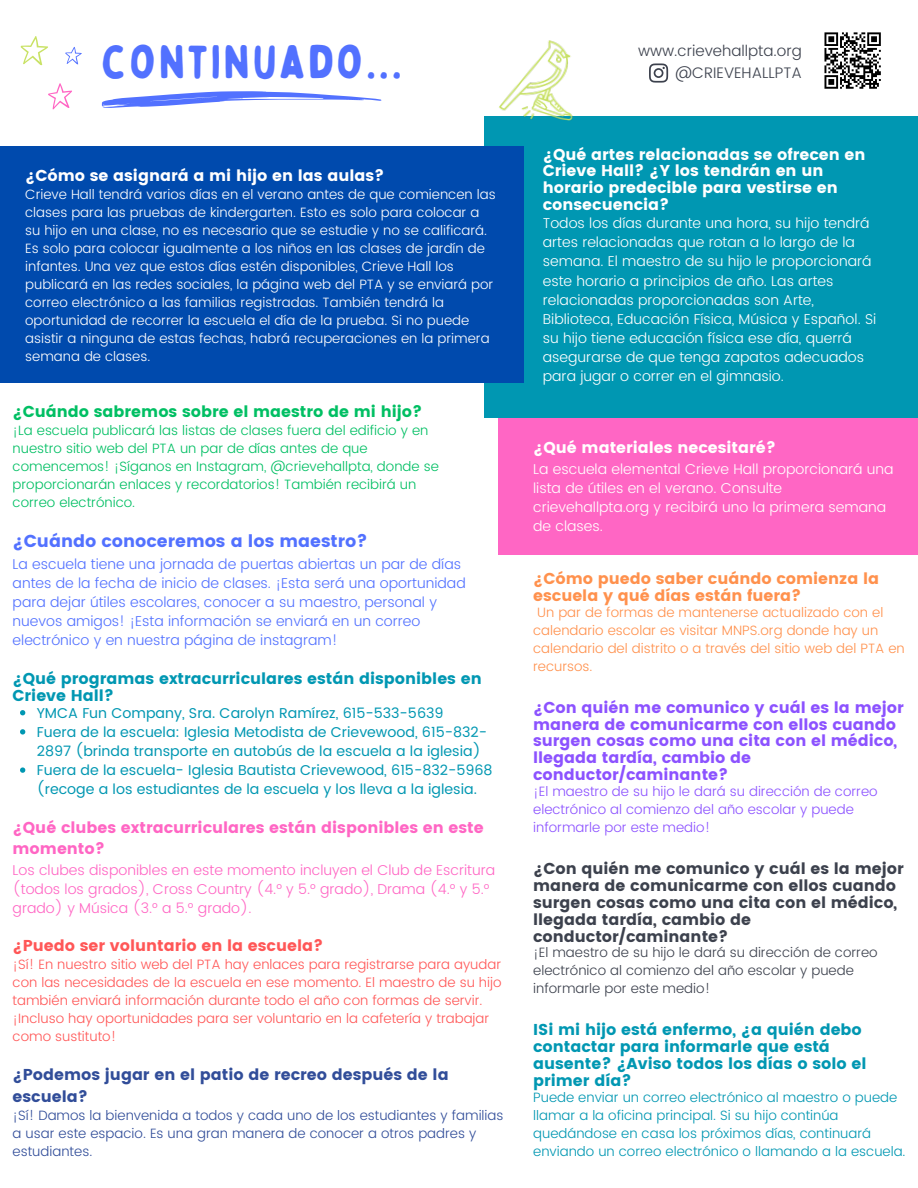
<style>
.page{position:relative;width:918px;height:1188px;background:#fff}
.page>*{position:absolute;margin:0;border:0;box-sizing:border-box;transform-origin:0 0}
.t1{font:46.8px "Bobby Jones Soft";letter-spacing:.06em;color:#5271ff}
.t2{font:17.25px "Poppins";color:#5271ff}
.t3{font:15.75px/16.8px "Poppins";color:#0097b2}
.t4{font:15.75px/16.8px "Poppins";color:#fff}
.t5{font:15.75px/16.8px "Poppins";color:#8c52ff}
.t6{font:15.75px/16.8px "Poppins";color:#3c414d}
.t7{font:15.75px/16.8px "Poppins";color:#ff914d}
.t8{font:15.75px/21.3px "Poppins";color:#ff66c4}
.t9{font:15.75px/21.3px "Poppins";color:#314d99}
.t10{font:15.75px "Poppins";color:#00bf63}
.t11{font:15.75px "Poppins";color:#ff5757}
.t12{font:300 15.3px/22.5px "Poppins";color:#3c414d;text-align:right}
.t13{font:300 14.25px/19.2px "Poppins";color:#fff}
.t14{font:14.25px/19px "Poppins";color:#0097b2}
.t15{font:300 14.25px/19.2px "Poppins";color:#5271ff}
.t16{font:300 14.25px/19.2px "Poppins";color:#ff66c4}
.t17{font:300 13.5px/18px "Poppins";color:#fff}
.t18{font:300 13.5px/18px "Poppins";color:#ff5757}
.t19{font:300 13.5px/18px "Poppins";color:#00bf63}
.t20{font:300 13.5px/18px "Poppins";color:#0097b2}
.t21{font:300 13.5px/18px "Poppins";color:#ff914d}
.t22{font:300 13.5px/18px "Poppins";color:#314d99}
.t23{font:300 13.5px/18px "Poppins";color:#8c52ff}
.t24{font:300 13.5px/18px "Poppins";color:#3c414d}
</style>
<div class="page">
<div style="left:498px;top:396px;width:420px;height:159px;background:#ff66c4"></div>
<div style="left:484px;top:117px;width:434px;height:301px;background:#0097b2"></div>
<div style="left:0;top:146px;width:524px;height:237px;background:#004aad"></div>
<svg style="left:102px;top:91px;width:280px;height:17px"></svg>
<svg style="left:824px;top:32px;width:57px;height:57px"></svg>
<svg style="left:649px;top:63px;width:19px;height:20px"></svg>
<img style="left:484px;top:40px;width:124px;height:81px">
<svg style="left:20px;top:710px;width:5px;height:5px"></svg>
<svg style="left:20px;top:729px;width:5px;height:6px"></svg>
<svg style="left:20px;top:767px;width:5px;height:6px"></svg>
<svg style="left:48px;top:83px;width:24px;height:27px"></svg>
<svg style="left:20px;top:36px;width:28px;height:30px"></svg>
<svg style="left:65px;top:47px;width:17px;height:18px"></svg>
<h1 class="t1" style="left:102px;top:33px;width:302px">CONTINUADO...</h1>
<p class="t12" style="left:638px;top:39px;width:165px">www.crievehallpta.org @CRIEVEHALLPTA</p>
<p class="t4" style="left:25px;top:167px;width:361px">¿Cómo se asignará a mi hijo en las aulas?</p>
<p class="t17" style="left:25px;top:186px;width:472px">Crieve Hall tendrá varios días en el verano antes de que comiencen las clases para las pruebas de kindergarten. Esto es solo para colocar a su hijo en una clase, no es necesario que se estudie y no se calificará.<br>Es solo para colocar igualmente a los niños en las clases de jardín de infantes. Una vez que estos días estén disponibles, Crieve Hall los publicará en las redes sociales, la página web del PTA y se enviará por correo electrónico a las familias registradas. También tendrá la oportunidad de recorrer la escuela el día de la prueba. Si no puede asistir a ninguna de estas fechas, habrá recuperaciones en la primera semana de clases.</p>
<p class="t10" style="left:13px;top:402px;width:411px">¿Cuándo sabremos sobre el maestro de mi hijo?</p>
<p class="t19" style="left:13px;top:421px;width:428px">¡La escuela publicará las listas de clases fuera del edificio y en nuestro sitio web del PTA un par de días antes de que comencemos! ¡Síganos en Instagram, @crievehallpta, donde se proporcionarán enlaces y recordatorios! También recibirá un correo electrónico.</p>
<p class="t2" style="left:13px;top:531px;width:357px">¿Cuándo conoceremos a los maestro?</p>
<p class="t15" style="left:13px;top:554px;width:455px">La escuela tiene una jornada de puertas abiertas un par de días antes de la fecha de inicio de clases. ¡Esta será una oportunidad para dejar útiles escolares, conocer a su maestro, personal y nuevos amigos! ¡Esta información se enviará en un correo electrónico y en nuestra página de instagram!</p>
<p class="t3" style="left:13px;top:670px;width:471px">¿Qué programas extracurriculares están disponibles en<br>Crieve Hall?</p>
<p class="t14" style="left:37px;top:703px;width:457px">YMCA Fun Company, Sra. Carolyn Ramírez, 615-533-5639<br>Fuera de la escuela: Iglesia Metodista de Crievewood, 615-832- 2897 (brinda transporte en autobús de la escuela a la iglesia)<br>Fuera de la escuela- Iglesia Bautista Crievewood, 615-832-5968 (recoge a los estudiantes de la escuela y los lleva a la iglesia.</p>
<p class="t8" style="left:13px;top:817px;width:473px">¿Qué clubes extracurriculares están disponibles en este momento?</p>
<p class="t16" style="left:13px;top:860px;width:484px">Los clubes disponibles en este momento incluyen el Club de Escritura (todos los grados), Cross Country (4.° y 5.° grado), Drama (4.° y 5.° grado) y Música (3.° a 5.° grado).</p>
<p class="t11" style="left:13px;top:936px;width:312px">¿Puedo ser voluntario en la escuela?</p>
<p class="t18" style="left:13px;top:955px;width:491px">¡Sí! En nuestro sitio web del PTA hay enlaces para registrarse para ayudar con las necesidades de la escuela en ese momento. El maestro de su hijo también enviará información durante todo el año con formas de servir. ¡Incluso hay oportunidades para ser voluntario en la cafetería y trabajar como sustituto!</p>
<p class="t9" style="left:13px;top:1064px;width:438px">¿Podemos jugar en el patio de recreo después de la escuela?</p>
<p class="t22" style="left:13px;top:1106px;width:492px">¡Sí! Damos la bienvenida a todos y cada uno de los estudiantes y familias a usar este espacio. Es una gran manera de conocer a otros padres y estudiantes.</p>
<p class="t4" style="left:543px;top:146px;width:324px">¿Qué artes relacionadas se ofrecen en<br>Crieve Hall? ¿Y los tendrán en un horario predecible para vestirse en consecuencia?</p>
<p class="t13" style="left:543px;top:214px;width:335px">Todos los días durante una hora, su hijo tendrá artes relacionadas que rotan a lo largo de la semana. El maestro de su hijo le proporcionará este horario a principios de año. Las artes relacionadas proporcionadas son Arte, Biblioteca, Educación Física, Música y Español. Si su hijo tiene educación física ese día, querrá asegurarse de que tenga zapatos adecuados para jugar o correr en el gimnasio.</p>
<p class="t4" style="left:533px;top:440px;width:244px">¿Qué materiales necesitaré?</p>
<p class="t13" style="left:533px;top:459px;width:362px">La escuela elemental Crieve Hall proporcionará una lista de útiles en el verano. Consulte crievehallpta.org y recibirá uno la primera semana de clases.</p>
<p class="t7" style="left:533px;top:570px;width:347px">¿Cómo puedo saber cuándo comienza la escuela y qué días están fuera?</p>
<p class="t21" style="left:533px;top:603px;width:373px">Un par de formas de mantenerse actualizado con el calendario escolar es visitar MNPS.org donde hay un calendario del distrito o a través del sitio web del PTA en recursos.</p>
<p class="t5" style="left:533px;top:699px;width:372px">¿Con quién me comunico y cuál es la mejor manera de comunicarme con ellos cuando surgen cosas como una cita con el médico, llegada tardía, cambio de conductor/caminante?</p>
<p class="t23" style="left:533px;top:782px;width:346px">¡El maestro de su hijo le dará su dirección de correo electrónico al comienzo del año escolar y puede informarle por este medio!</p>
<p class="t6" style="left:533px;top:860px;width:372px">¿Con quién me comunico y cuál es la mejor manera de comunicarme con ellos cuando surgen cosas como una cita con el médico, llegada tardía, cambio de conductor/caminante?</p>
<p class="t24" style="left:533px;top:944px;width:346px">¡El maestro de su hijo le dará su dirección de correo electrónico al comienzo del año escolar y puede informarle por este medio!</p>
<p class="t3" style="left:533px;top:1022px;width:335px">ISi mi hijo está enfermo, ¿a quién debo contactar para informarle que está ausente? ¿Aviso todos los días o solo el primer día?</p>
<p class="t20" style="left:533px;top:1088px;width:374px">Puede enviar un correo electrónico al maestro o puede llamar a la oficina principal. Si su hijo continúa quedándose en casa los próximos días, continuará enviando un correo electrónico o llamando a la escuela.</p>
</div>
